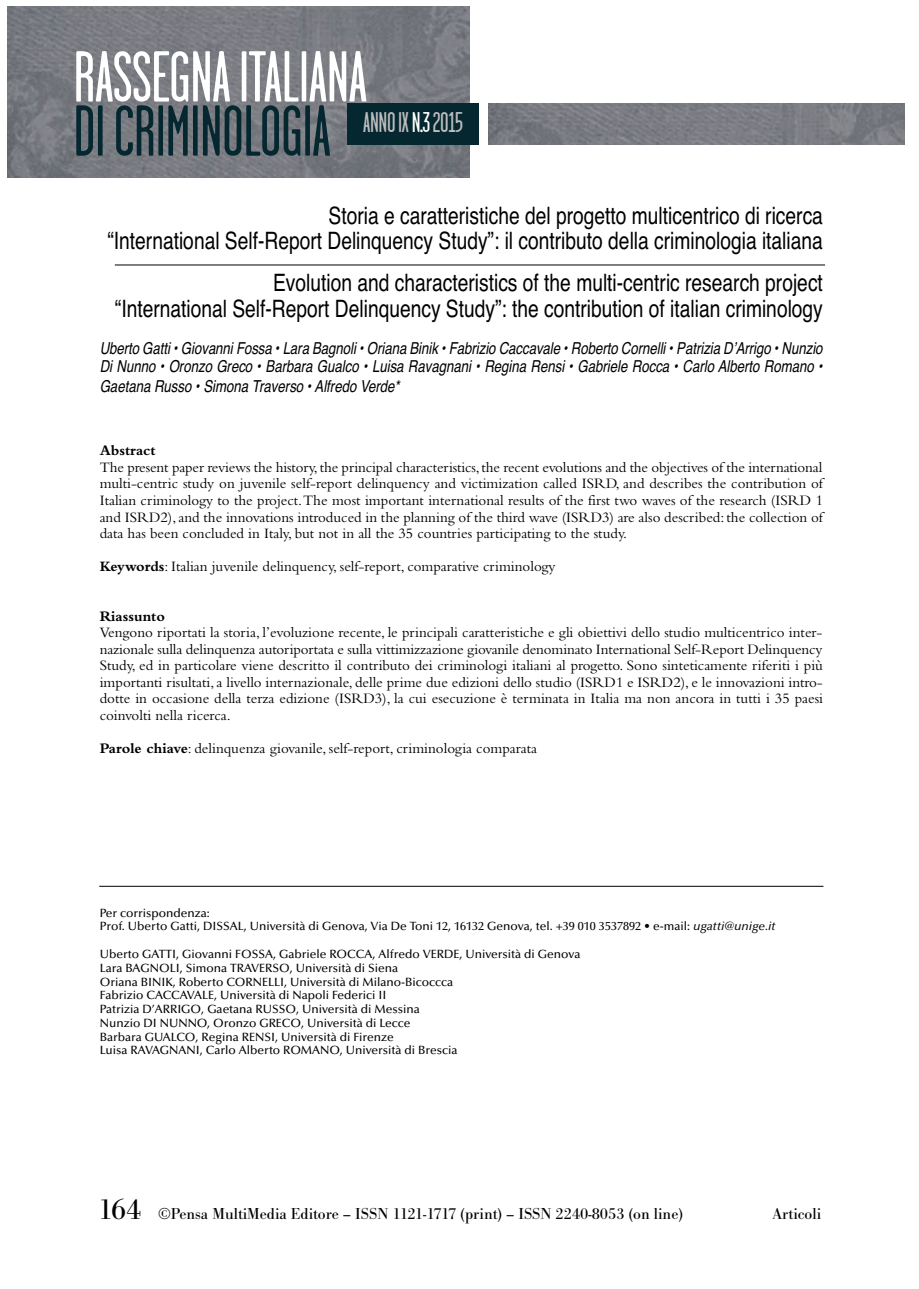
<style>
.page{position:relative;width:919px;height:1289px;background:#fff}
.page>*{position:absolute;margin:0;border:0;box-sizing:border-box;transform-origin:0 0}
.t1{font:28.5px "Garage Gothic";letter-spacing:-.015em;color:#bdbdbd}
.t2{font:24px/25.5px "Helvetica";color:#000;text-align:right;scale:.8 1}
.t3{font:italic 16.5px/18.6px "Helvetica";color:#000;text-align:justify;scale:.8 1}
.t4{font:16.5px "Bodoni Antiqua T";color:#000}
.t5{font:15px/16.5px "Bembo";color:#000}
.t6{font:500 12px/13.8px "Optima";color:#000}
.s1{color:#fff}
.s2{font-weight:700}
.s3{font-style:italic}
.s4{font-size:30px}
</style>
<div class="page">
<hr style="left:99px;top:885px;width:724px;height:1px;background:#000">
<img style="left:488px;top:104px;width:416px;height:41px">
<img style="left:8px;top:7px;width:461px;height:171px">
<svg style="left:76px;top:51px;width:290px;height:105px"></svg>
<div style="left:347px;top:104px;width:131px;height:41px;background:#052730"></div>
<hr style="left:115px;top:265px;width:710px;height:1px;background:#000">
<p class="t1" style="left:363px;top:106px;width:101px">ANNO IX<span class="s1">N.3</span>2015</p>
<p class="t2" style="left:107px;top:202px;width:895px">Storia e caratteristiche del progetto multicentrico di ricerca<br>“International Self-Report Delinquency Study”: il contributo della criminologia italiana</p>
<p class="t2" style="left:115px;top:270px;width:886px">Evolution and characteristics of the multi-centric research project<br>“International Self-Report Delinquency Study”: the contribution of italian criminology</p>
<p class="t3" style="left:100px;top:339px;width:905px">Uberto Gatti • Giovanni Fossa • Lara Bagnoli • Oriana Binik • Fabrizio Caccavale • Roberto Cornelli • Patrizia D’Arrigo • Nunzio Di Nunno • Oronzo Greco • Barbara Gualco • Luisa Ravagnani • Regina Rensi • Gabriele Rocca • Carlo Alberto Romano • Gaetana Russo • Simona Traverso • Alfredo Verde*</p>
<p class="t5" style="left:100px;top:444px;width:724px"><span class="s2">Abstract<br></span>The present paper reviews the history, the principal characteristics, the recent evolutions and the objectives of the international multi-centric study on juvenile self-report delinquency and victimization called ISRD, and describes the contribution of Italian criminology to the project. The most important international results of the first two waves of the research (ISRD 1 and ISRD2), and the innovations introduced in the planning of the third wave (ISRD3) are also described: the collection of data has been concluded in Italy, but not in all the 35 countries participating to the study.</p>
<p class="t5" style="left:100px;top:559px;width:457px"><span class="s2">Keywords</span>: Italian juvenile delinquency, self-report, comparative criminology</p>
<p class="t5" style="left:100px;top:609px;width:724px"><span class="s2">Riassunto<br></span>Vengono riportati la storia, l’evoluzione recente, le principali caratteristiche e gli obiettivi dello studio multicentrico inter&shy;nazionale sulla delinquenza autoriportata e sulla vittimizzazione giovanile denominato International Self-Report Delinquency Study, ed in particolare viene descritto il contributo dei criminologi italiani al progetto. Sono sinteticamente riferiti i più importanti risultati, a livello internazionale, delle prime due edizioni dello studio (ISRD1 e ISRD2), e le innovazioni intro&shy;dotte in occasione della terza edizione (ISRD3), la cui esecuzione è terminata in Italia ma non ancora in tutti i 35 paesi coinvolti nella ricerca.</p>
<p class="t5" style="left:100px;top:741px;width:439px"><span class="s2">Parole chiave</span>: delinquenza giovanile, self-report, criminologia comparata</p>
<p class="t6" style="left:100px;top:906px;width:677px">Per corrispondenza:<br>Prof. Uberto Gatti, DISSAL, Università di Genova, Via De Toni 12, 16132 Genova, tel. +39 010 3537892 • e-mail: <span class="s3">ugatti@unige.it</span></p>
<p class="t6" style="left:100px;top:948px;width:482px">Uberto GATTI, Giovanni FOSSA, Gabriele ROCCA, Alfredo VERDE, Università di Genova Lara BAGNOLI, Simona TRAVERSO, Università di Siena<br>Oriana BINIK, Roberto CORNELLI, Università di Milano-Bicoccca<br>Fabrizio CACCAVALE, Università di Napoli Federici II<br>Patrizia D’ARRIGO, Gaetana RUSSO, Università di Messina<br>Nunzio DI NUNNO, Oronzo GRECO, Università di Lecce<br>Barbara GUALCO, Regina RENSI, Università di Firenze<br>Luisa RAVAGNANI, Carlo Alberto ROMANO, Università di Brescia</p>
<p class="t4" style="left:98px;top:1203px;width:586px"><span class="s4">164</span> ©Pensa MultiMedia Editore – ISSN 1121-1717 (print) – ISSN 2240-8053 (on line)</p>
<p class="t4" style="left:772px;top:1203px;width:50px">Articoli</p>
</div>
